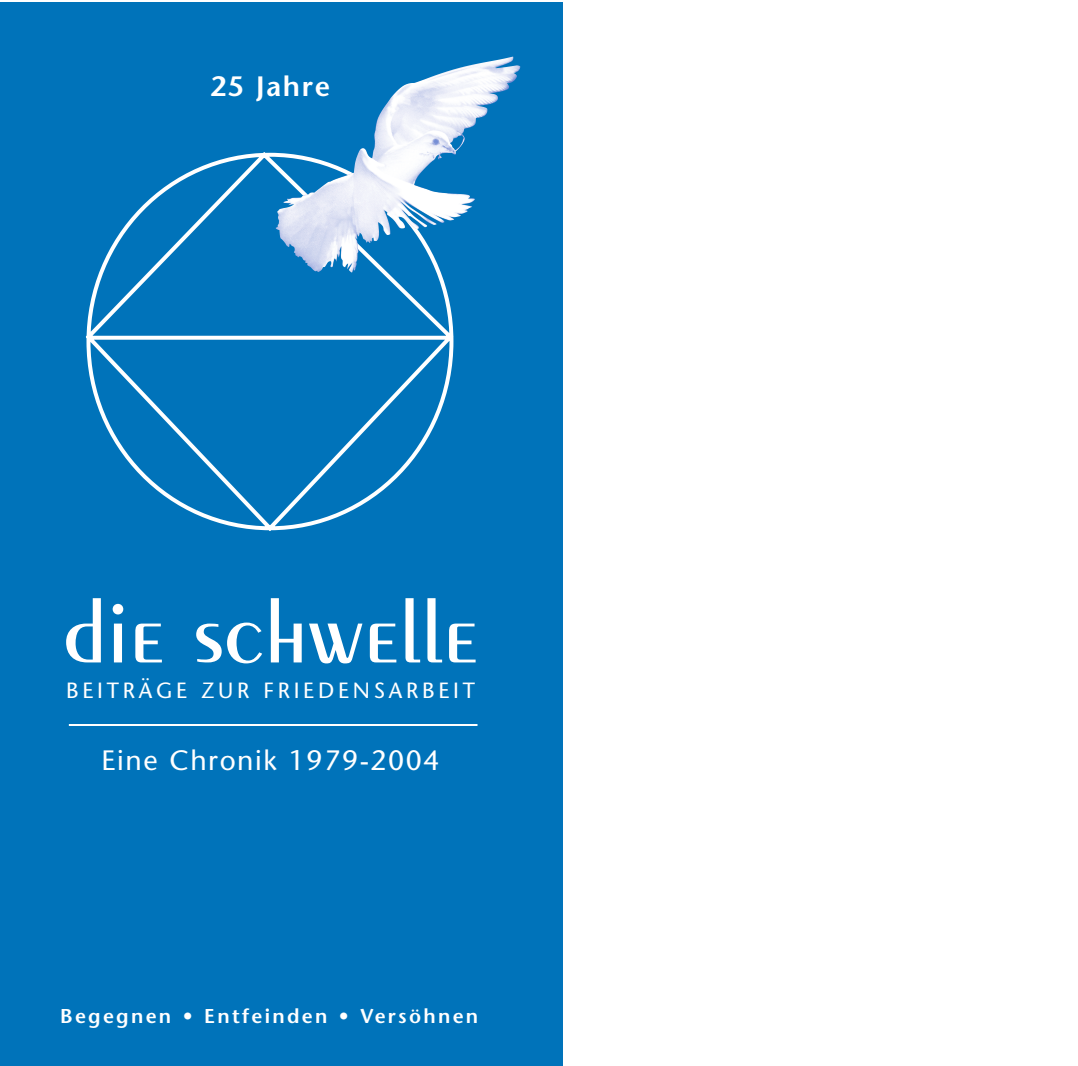
<style>
.page{position:relative;width:1078px;height:1066px;background:#fff}
.page>*{position:absolute;margin:0;border:0;box-sizing:border-box;transform-origin:0 0}
.t1{font:600 90px "Peignot";letter-spacing:.02em;color:#fff}
.t2{font:28px "Stone Sans";letter-spacing:.055em;color:#fff}
.t3{font:600 28px "Stone Sans";letter-spacing:.055em;color:#fff}
.t4{font:22px "Stone Sans";letter-spacing:.17em;color:#fff}
.t5{font:600 20px "Stone Sans";letter-spacing:.115em;color:#fff}
</style>
<div class="page">
<div style="left:0;top:2px;width:563px;height:1064px;background:#0073ba"></div>
<svg style="left:85px;top:152px;width:369px;height:379px"></svg>
<img style="left:276px;top:57px;width:237px;height:215px">
<hr style="left:69px;top:724px;width:409px;height:2px;background:#fff">
<h2 class="t3" style="left:210px;top:75px;width:121px">25 Jahre</h2>
<h1 class="t1" style="left:64px;top:598px;width:414px">die schwelle</h1>
<p class="t4" style="left:66px;top:682px;width:411px">BEITRÄGE ZUR FRIEDENSARBEIT</p>
<h2 class="t2" style="left:102px;top:750px;width:340px">Eine Chronik 1979-2004</h2>
<p class="t5" style="left:60px;top:1009px;width:420px">Begegnen • Entfeinden • Versöhnen</p>
</div>
